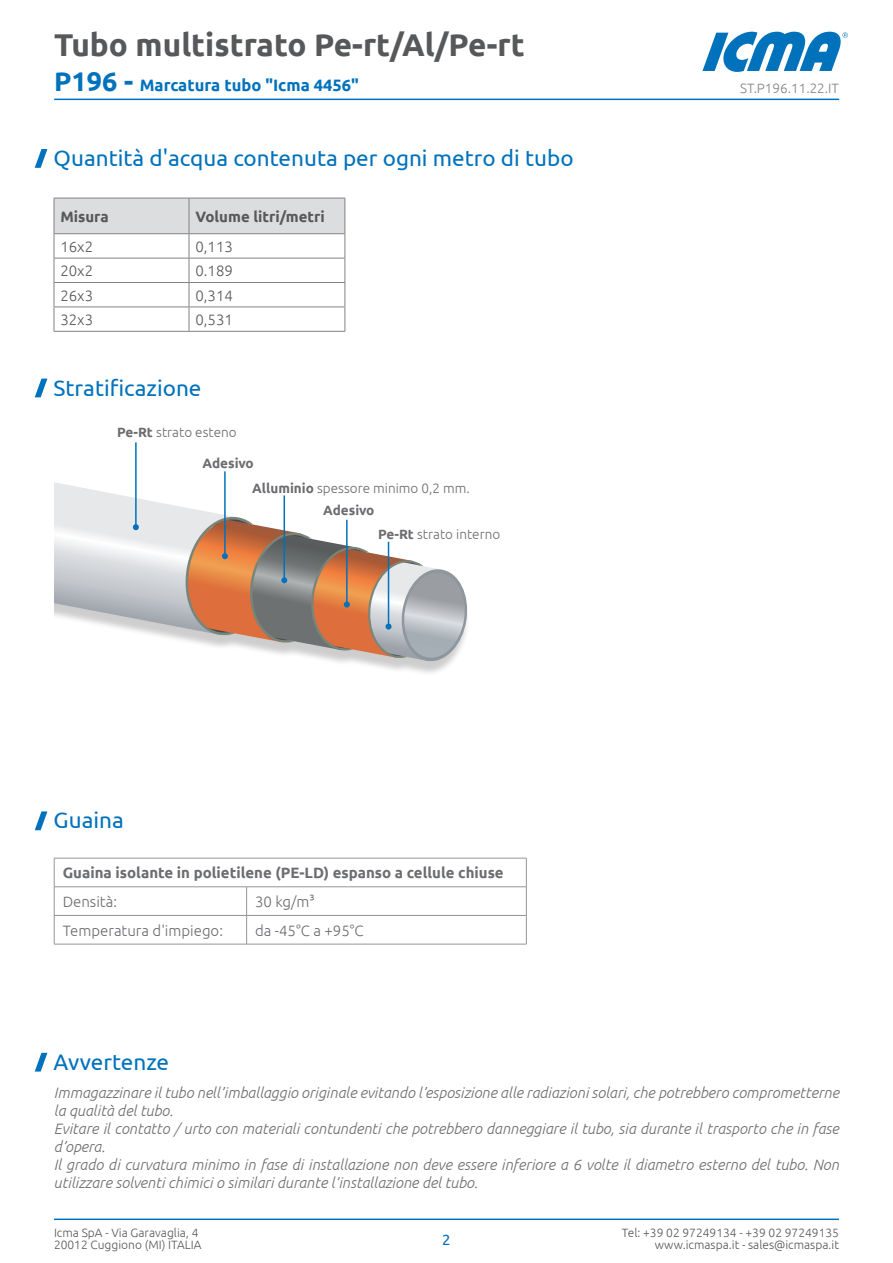
<style>
.page{position:relative;width:893px;height:1263px;background:#fff}
.page>*{position:absolute;margin:0;border:0;box-sizing:border-box;transform-origin:0 0}
.t1{font:700 31.5px "Ubuntu";color:#57585a}
.t2{font:22.5px "Ubuntu";color:#0072bc}
.t3{font:700 16.5px "Ubuntu";color:#0072bc}
.t4{font:italic 300 15px/18px "Ubuntu";color:#6c6d70}
.t5{font:700 15px "Ubuntu";color:#6c6d70}
.t6{font:300 15px "Ubuntu";color:#6c6d70}
.t7{font:300 15px "Ubuntu";color:#57585a}
.t8{font:700 15px "Ubuntu";color:#57585a}
.t9{font:15px "Ubuntu";color:#0072bc}
.t10{font:300 13.5px "Ubuntu";color:#6c6d70}
.t11{font:300 13.5px "Ubuntu";color:#808285}
.t12{font:700 13.5px "Ubuntu";letter-spacing:-.005em;color:#6c6d70}
.t13{font:300 12px/12px "Ubuntu";color:#57585a}
.s1{font-size:27px}
.s2{font-weight:700}
</style>
<div class="page">
<svg style="left:702px;top:32px;width:146px;height:40px"></svg>
<hr style="left:54px;top:99px;width:785px;height:1px;background:#0072bc">
<hr style="left:54px;top:1218px;width:785px;height:2px;background:#0072bc">
<svg style="left:35px;top:149px;width:12px;height:19px"></svg>
<svg style="left:35px;top:379px;width:12px;height:18px"></svg>
<svg style="left:35px;top:811px;width:12px;height:19px"></svg>
<svg style="left:35px;top:1053px;width:12px;height:18px"></svg>
<svg style="left:54px;top:198px;width:292px;height:133px"></svg>
<hr style="left:54px;top:331px;width:135px;height:1px;background:#808285">
<hr style="left:189px;top:331px;width:156px;height:1px;background:#808285">
<hr style="left:135px;top:442px;width:2px;height:85px;background:#0072bc">
<hr style="left:224px;top:471px;width:2px;height:85px;background:#0072bc">
<svg style="left:54px;top:482px;width:415px;height:181px"></svg>
<svg style="left:54px;top:858px;width:473px;height:86px"></svg>
<hr style="left:54px;top:944px;width:193px;height:1px;background:#939598">
<hr style="left:247px;top:944px;width:280px;height:1px;background:#939598">
<h1 class="t1" style="left:54px;top:26px;width:472px">Tubo multistrato Pe-rt/Al/Pe-rt</h1>
<p class="t3" style="left:54px;top:75px;width:306px"><span class="s1">P196 -</span> Marcatura tubo "Icma 4456"</p>
<p class="t11" style="left:740px;top:80px;width:100px">ST.P196.11.22.IT</p>
<h2 class="t2" style="left:54px;top:144px;width:521px">Quantità d'acqua contenuta per ogni metro di tubo</h2>
<p class="t8" style="left:60px;top:207px;width:50px">Misura</p>
<p class="t8" style="left:195px;top:207px;width:131px">Volume litri/metri</p>
<p class="t7" style="left:60px;top:237px;width:34px">16x2</p>
<p class="t7" style="left:195px;top:237px;width:39px">0,113</p>
<p class="t7" style="left:60px;top:262px;width:34px">20x2</p>
<p class="t7" style="left:195px;top:262px;width:39px">0.189</p>
<p class="t7" style="left:60px;top:286px;width:34px">26x3</p>
<p class="t7" style="left:195px;top:286px;width:39px">0,314</p>
<p class="t7" style="left:60px;top:311px;width:34px">32x3</p>
<p class="t7" style="left:195px;top:311px;width:39px">0,531</p>
<h2 class="t2" style="left:54px;top:374px;width:149px">Stratificazione</h2>
<p class="t10" style="left:117px;top:424px;width:121px"><span class="s2">Pe-Rt</span> strato esteno</p>
<p class="t12" style="left:203px;top:455px;width:53px">Adesivo</p>
<p class="t10" style="left:252px;top:480px;width:219px"><span class="s2">Alluminio</span> spessore minimo 0,2 mm.</p>
<p class="t12" style="left:323px;top:502px;width:53px">Adesivo</p>
<h2 class="t2" style="left:54px;top:807px;width:72px">Guaina</h2>
<p class="t10" style="left:378px;top:526px;width:124px"><span class="s2">Pe-Rt</span> strato interno</p>
<p class="t5" style="left:63px;top:864px;width:442px">Guaina isolante in polietilene (PE-LD) espanso a cellule chiuse</p>
<p class="t6" style="left:63px;top:892px;width:56px">Densità:</p>
<p class="t6" style="left:255px;top:892px;width:61px">30 kg/m3</p>
<p class="t6" style="left:63px;top:921px;width:162px">Temperatura d'impiego:</p>
<p class="t6" style="left:255px;top:921px;width:110px">da -45°C a +95°C</p>
<h2 class="t2" style="left:54px;top:1048px;width:117px">Avvertenze</h2>
<p class="t4" style="left:54px;top:1083px;width:786px">Immagazzinare il tubo nell’imballaggio originale evitando l’esposizione alle radiazioni solari, che potrebbero comprometterne la qualità del tubo.<br>Evitare il contatto / urto con materiali contundenti che potrebbero danneggiare il tubo, sia durante il trasporto che in fase d’opera.<br>Il grado di curvatura minimo in fase di installazione non deve essere inferiore a 6 volte il diametro esterno del tubo. Non utilizzare solventi chimici o similari durante l’installazione del tubo.</p>
<p class="t13" style="left:54px;top:1226px;width:149px">Icma SpA - Via Garavaglia, 4<br>20012 Cuggiono (MI) ITALIA</p>
<p class="t13" style="left:622px;top:1226px;width:219px">Tel: +39 02 97249134 - +39 02 97249135</p>
<p class="t9" style="left:442px;top:1230px;width:10px">2</p>
<p class="t13" style="left:655px;top:1238px;width:186px">www.icmaspa.it - sales@icmaspa.it</p>
</div>
